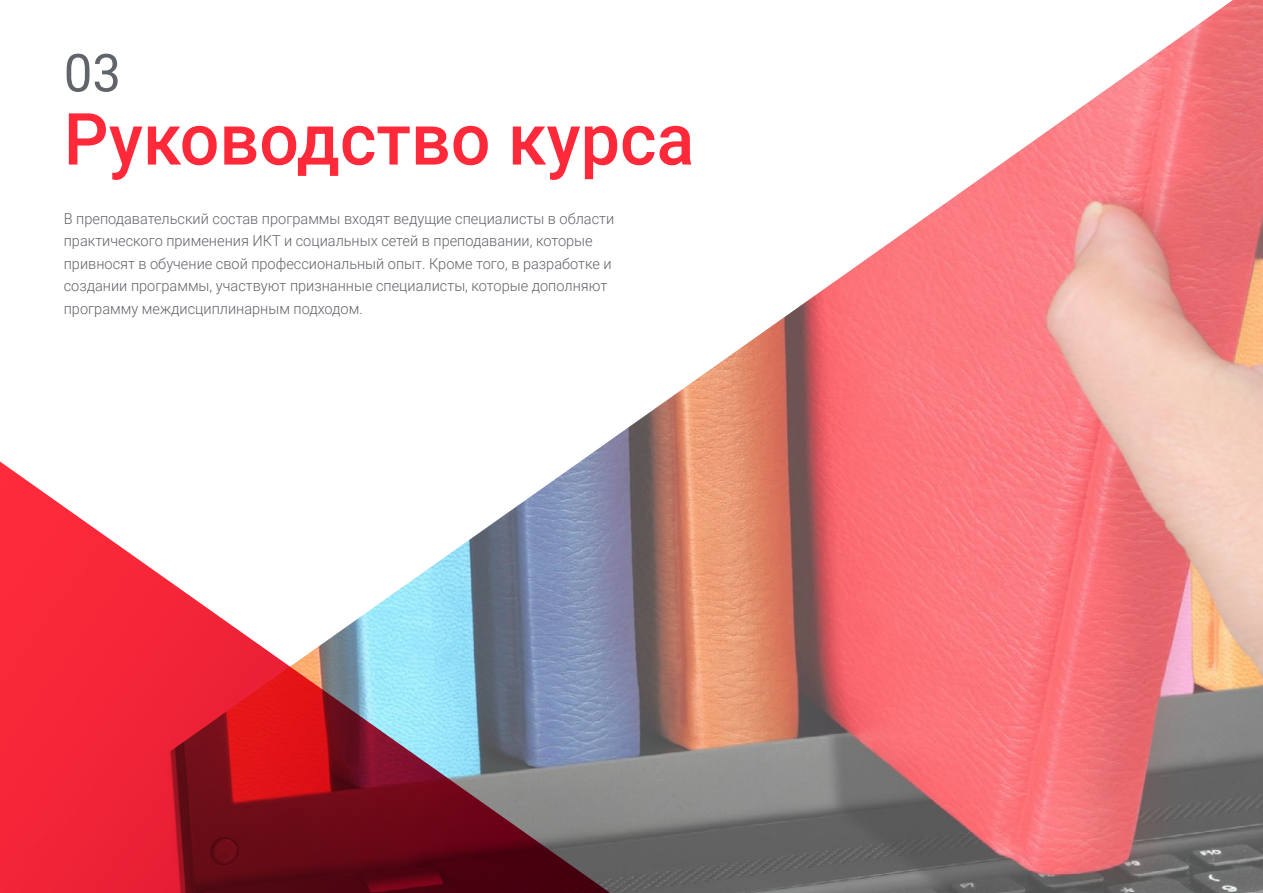
<style>
.page{position:relative;width:1263px;height:893px;background:#fff}
.page>*{position:absolute;margin:0;border:0;box-sizing:border-box;transform-origin:0 0}
.t1{font:500 72px "Roboto";color:#ff293a}
.t2{font:52.5px "Roboto";color:#61646a}
.t3{font:300 15px/22.5px "Roboto";color:#61646a}
</style>
<div class="page">
<img style="left:602px;top:0;width:661px;height:893px">
<svg style="left:0;top:446px;width:640px;height:447px"></svg>
<h2 class="t2" style="left:64px;top:36px;width:59px">03</h2>
<h1 class="t1" style="left:64px;top:89px;width:632px">Руководство курса</h1>
<p class="t3" style="left:64px;top:207px;width:552px">В преподавательский состав программы входят ведущие специалисты в области практического применения ИКТ и социальных сетей в преподавании, которые привносят в обучение свой профессиональный опыт. Кроме того, в разработке и создании программы, участвуют признанные специалисты, которые дополняют программу междисциплинарным подходом.</p>
</div>
